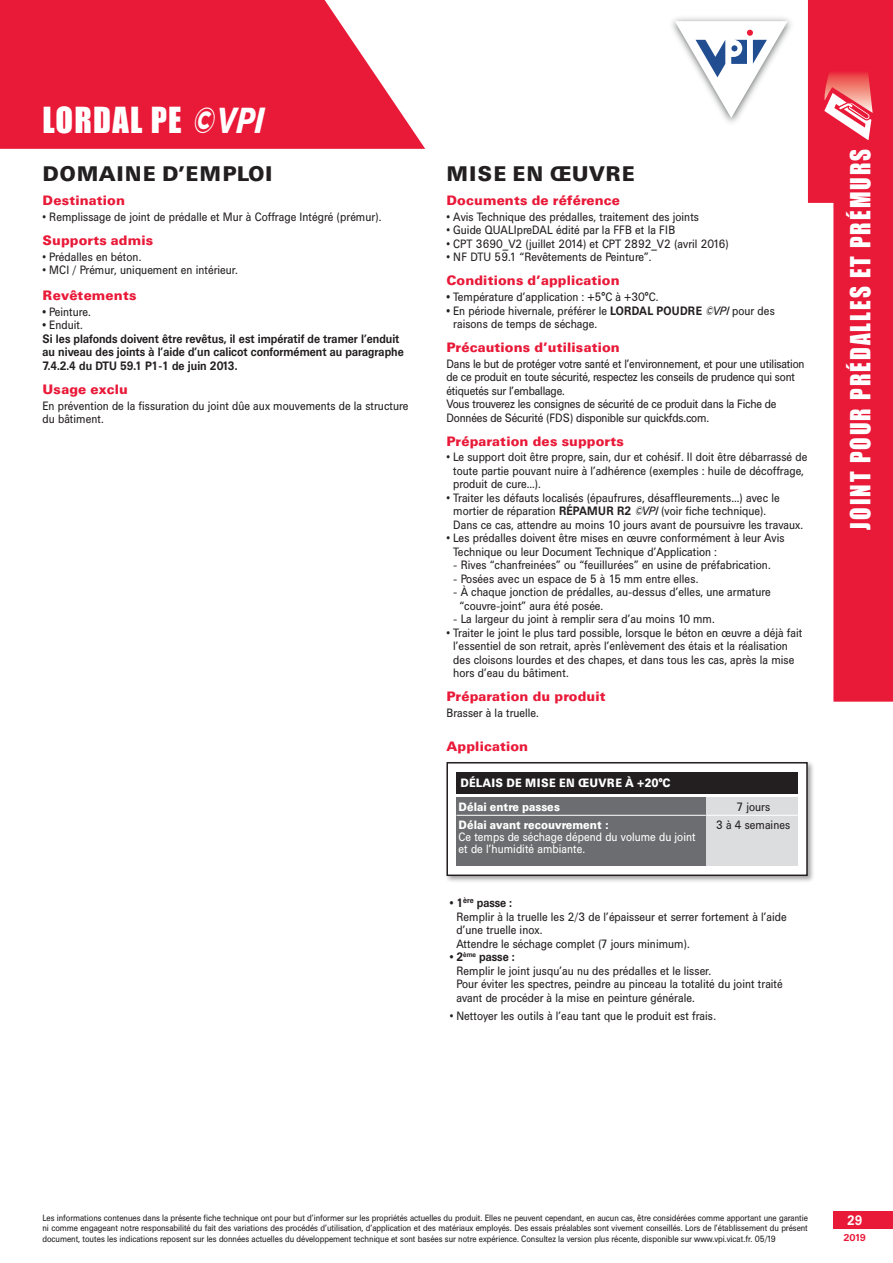
<style>
.page{position:relative;width:893px;height:1263px;background:#fff}
.page>*{position:absolute;margin:0;border:0;box-sizing:border-box;transform-origin:0 0}
.Nom_fond_blanc_page{font:33px "Impact";letter-spacing:.04em;color:#fff}
.Nom_des_familles_ban{font:25.5px "Impact";letter-spacing:.09em;color:#fff;scale:.9 1}
.Argument_Principal{font:900 21px "Univers BQ";letter-spacing:.02em;color:#231f20}
.Argument_Principal-2{font:900 21px "Univers BQ";letter-spacing:.04em;color:#231f20}
.Entete-texte_maconne{font:900 13.5px "Univers BQ";letter-spacing:.01em;color:#e91938}
.Folios{font:700 13.5px "Univers BQ";color:#fff;scale:.9 1}
.texte{font:12px/13.5px "Univers BQ";color:#231f20;scale:.9 1}
.texte-2{font:12px/13.5px "Univers BQ";letter-spacing:-.02em;color:#231f20;scale:.9 1}
.texte-3{font:700 12px/13.5px "Univers BQ";color:#231f20;scale:.9 1}
.t1{font:12px/12.3px "Univers BQ";color:#fff;scale:.9 1}
.t2{font:900 12px/17.9px "Univers BQ";color:#fff;scale:.9 1}
.Entete-texte_maconne-2{font:12px "Univers BQ";color:#231f20;scale:.9 1}
.t3{font:900 12px "Univers BQ";letter-spacing:.02em;color:#fff;scale:.9 1}
.Folio_découpage_Carr{font:700 9.75px "Univers BQ";color:#e91938}
.texte-4{font:9px/10.5px "Univers BQ";letter-spacing:-.01em;color:#231f20;text-align:justify;scale:.9 1}
.s1{font-family:"Univers BQ";font-weight:900;font-style:italic;font-size:36px}
.s2{font-weight:700}
.s3{font-style:italic}
</style>
<div class="page">
<svg style="left:808px;top:0;width:85px;height:702px;fill:#e91938"></svg>
<div style="left:833px;top:1212px;width:60px;height:17px;background:#e91938"></div>
<svg style="left:0;top:0;width:425px;height:149px;background:#eb334e"></svg>
<img style="left:672px;top:17px;width:119px;height:106px">
<svg style="left:675px;top:21px;width:113px;height:97px"></svg>
<svg style="left:824px;top:55px;width:49px;height:85px;background:#ef5d6c"></svg>
<div style="left:445px;top:760px;width:370px;height:123px;background:#231f20;opacity:.4"></div>
<div style="left:447px;top:763px;width:360px;height:112px;background:#fff"></div>
<div style="left:456px;top:797px;width:250px;height:68px;background:#6c6d70"></div>
<hr style="left:456px;top:815px;width:250px;height:1px;background:#fff">
<div style="left:707px;top:797px;width:91px;height:68px;background:#dcdddf"></div>
<hr style="left:707px;top:815px;width:91px;height:1px;background:#fff">
<div style="left:446px;top:762px;width:362px;height:114px;border:2px solid #231f20"></div>
<div style="left:456px;top:772px;width:342px;height:21px;background:#231f20"></div>
<p class="Nom_fond_blanc_page" style="left:43px;top:100px;width:223px">LORDAL PE <span class="s1">©VPI</span></p>
<p class="Argument_Principal" style="left:43px;top:162px;width:232px">DOMAINE D’EMPLOI</p>
<p class="Entete-texte_maconne" style="left:43px;top:193px;width:84px">Destination</p>
<p class="texte" style="left:43px;top:210px;width:378px">• Remplissage de joint de prédalle et Mur à Coffrage Intégré (prémur).</p>
<p class="Entete-texte_maconne" style="left:43px;top:233px;width:112px">Supports admis</p>
<p class="texte" style="left:43px;top:250px;width:111px">• Prédalles en béton.</p>
<p class="Entete-texte_maconne-2" style="left:43px;top:263px;width:219px">• MCI / Prémur, uniquement en intérieur.</p>
<p class="Entete-texte_maconne" style="left:43px;top:288px;width:95px">Revêtements</p>
<p class="texte" style="left:43px;top:305px;width:55px"><span class="s2">•</span> Peinture.</p>
<p class="texte" style="left:43px;top:319px;width:46px"><span class="s2">•</span> Enduit.</p>
<p class="texte-3" style="left:43px;top:332px;width:403px">Si les plafonds doivent être revêtus, il est impératif de tramer l’enduit au niveau des joints à l’aide d’un calicot conformément au paragraphe<br>7.4.2.4 du DTU 59.1 P1-1 de juin 2013.</p>
<p class="Entete-texte_maconne" style="left:43px;top:382px;width:87px">Usage exclu</p>
<p class="texte" style="left:43px;top:399px;width:408px">En prévention de la fissuration du joint dûe aux mouvements de la structure du bâtiment.</p>
<p class="Argument_Principal-2" style="left:446px;top:162px;width:190px">MISE EN ŒUVRE</p>
<p class="Entete-texte_maconne" style="left:446px;top:193px;width:175px">Documents de référence</p>
<p class="texte" style="left:446px;top:210px;width:282px">• Avis Technique des prédalles, traitement des joints</p>
<p class="texte" style="left:446px;top:224px;width:256px">• Guide QUALIpreDAL édité par la FFB et la FIB</p>
<p class="texte" style="left:446px;top:237px;width:315px">• CPT 3690_V2 (juillet 2014) et CPT 2892_V2 (avril 2016)</p>
<p class="texte" style="left:446px;top:251px;width:229px">• NF DTU 59.1 “Revêtements de Peinture”.</p>
<p class="Entete-texte_maconne" style="left:446px;top:273px;width:175px">Conditions d’application</p>
<p class="texte" style="left:446px;top:290px;width:237px"><span class="s2">•</span> Température d’application : +5°C à +30°C.</p>
<p class="texte" style="left:453px;top:304px;width:359px;text-indent:-7px"><span class="s2">•</span> En période hivernale, préférer le <span class="s2">LORDAL POUDRE</span> <span class="s3">©VPI</span> pour des raisons de temps de séchage.</p>
<p class="Entete-texte_maconne" style="left:446px;top:340px;width:175px">Précautions d’utilisation</p>
<p class="texte-2" style="left:446px;top:357px;width:399px">Dans le but de protéger votre santé et l’environnement, et pour une utilisation de ce produit en toute sécurité, respectez les conseils de prudence qui sont étiquetés sur l’emballage.</p>
<p class="texte-2" style="left:446px;top:398px;width:368px">Vous trouverez les consignes de sécurité de ce produit dans la Fiche de<br>Données de Sécurité (FDS) disponible sur quickfds.com.</p>
<p class="Entete-texte_maconne" style="left:446px;top:434px;width:179px">Préparation des supports</p>
<p class="texte" style="left:453px;top:451px;width:395px;text-indent:-7px">• Le support doit être propre, sain, dur et cohésif. Il doit être débarrassé de toute partie pouvant nuire à l’adhérence (exemples : huile de décoffrage, produit de cure...).</p>
<p class="texte" style="left:453px;top:491px;width:390px;text-indent:-7px">• Traiter les défauts localisés (épaufrures, désaffleurements...) avec le mortier de réparation <span class="s2">RÉPAMUR R2</span> <span class="s3">©VPI</span> (voir fiche technique).<br>Dans ce cas, attendre au moins 10 jours avant de poursuivre les travaux.</p>
<p class="texte" style="left:453px;top:532px;width:370px;text-indent:-7px">• Les prédalles doivent être mises en œuvre conformément à leur Avis<br>Technique ou leur Document Technique d’Application :</p>
<p class="texte" style="left:453px;top:559px;width:354px">- Rives “chanfreinées” ou “feuillurées” en usine de préfabrication.</p>
<p class="texte" style="left:453px;top:572px;width:274px">- Posées avec un espace de 5 à 15 mm entre elles.</p>
<p class="texte" style="left:460px;top:586px;width:347px;text-indent:-6px">- À chaque jonction de prédalles, au-dessus d’elles, une armature “couvre-joint” aura été posée.</p>
<p class="texte" style="left:453px;top:613px;width:292px">- La largeur du joint à remplir sera d’au moins 10 mm.</p>
<p class="texte" style="left:453px;top:626px;width:389px;text-indent:-7px">• Traiter le joint le plus tard possible, lorsque le béton en œuvre a déjà fait l’essentiel de son retrait, après l’enlèvement des étais et la réalisation des cloisons lourdes et des chapes, et dans tous les cas, après la mise hors d’eau du bâtiment.</p>
<p class="Entete-texte_maconne" style="left:446px;top:689px;width:160px">Préparation du produit</p>
<p class="texte" style="left:446px;top:706px;width:104px">Brasser à la truelle.</p>
<p class="Entete-texte_maconne" style="left:446px;top:739px;width:83px">Application</p>
<p class="t3" style="left:460px;top:776px;width:235px">DÉLAIS DE MISE EN ŒUVRE À +20°C</p>
<p class="t2" style="left:459px;top:798px;width:168px">Délai entre passes<br>Délai avant recouvrement :</p>
<p class="t1" style="left:459px;top:831px;width:265px">Ce temps de séchage dépend du volume du joint et de l’humidité ambiante.</p>
<p class="texte" style="left:716px;top:798px;width:84px;line-height:17.9px;text-align:center">7 jours<br>3 à 4 semaines</p>
<p class="texte" style="left:456px;top:897px;width:369px;text-indent:-7px"><span class="s2">• 1</span><sup>ère</sup> <span class="s2">passe :<br></span>Remplir à la truelle les 2/3 de l’épaisseur et serrer fortement à l’aide d’une truelle inox.<br>Attendre le séchage complet (7 jours minimum).</p>
<p class="texte" style="left:456px;top:951px;width:364px;text-indent:-7px"><span class="s2">• 2</span><sup>ème</sup> <span class="s2">passe :<br></span>Remplir le joint jusqu’au nu des prédalles et le lisser.<br>Pour éviter les spectres, peindre au pinceau la totalité du joint traité avant de procéder à la mise en peinture générale.</p>
<p class="texte" style="left:450px;top:1009px;width:297px">• Nettoyer les outils à l’eau tant que le produit est frais.</p>
<p class="Nom_des_familles_ban" style="left:845px;top:530px;width:425px;rotate:-90deg">JOINT POUR PRÉDALLES ET PRÉMURS</p>
<p class="texte-4" style="left:43px;top:1212px;width:852px">Les informations contenues dans la présente fiche technique ont pour but d’informer sur les propriétés actuelles du produit. Elles ne peuvent cependant, en aucun cas, être considérées comme apportant une garantie ni comme engageant notre responsabilité du fait des variations des procédés d’utilisation, d’application et des matériaux employés. Des essais préalables sont vivement conseillés. Lors de l’établissement du présent document, toutes les indications reposent sur les données actuelles du développement technique et sont basées sur notre expérience. Consultez la version plus récente, disponible sur www.vpi.vicat.fr. 05/19</p>
<p class="Folios" style="left:847px;top:1213px;width:19px">29</p>
<p class="Folio_découpage_Carr" style="left:843px;top:1232px;width:24px">2019</p>
</div>
